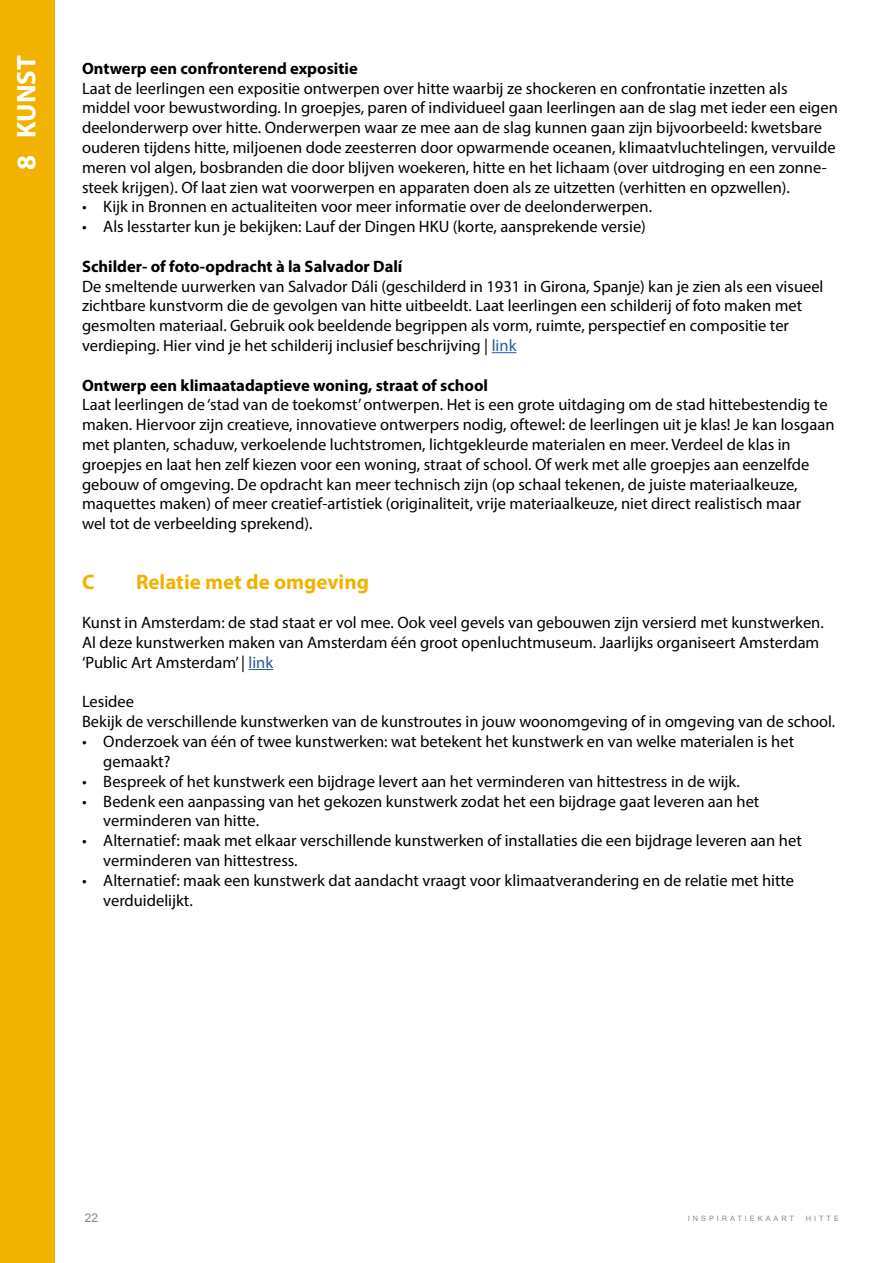
<style>
.page{position:relative;width:893px;height:1263px;background:#fff}
.page>*{position:absolute;margin:0;border:0;box-sizing:border-box;transform-origin:0 0}
.t1{font:700 27px "Myriad Pro";color:#fff}
.t2{font:700 21px "Myriad Pro";color:#f1b300}
.t3{font:16.5px/19.8px "Myriad Pro";color:#000}
.t4{font:700 16.5px "Myriad Pro";color:#000}
.t5{font:12px "Arial";color:#878787}
.t6{font:7.35px "Arial";letter-spacing:.405em;color:#878787}
.s1{color:#275b9b}
</style>
<div class="page">
<svg style="left:492px;top:352px;width:24px;height:1px"></svg>
<svg style="left:249px;top:669px;width:24px;height:1px"></svg>
<div style="left:0;top:0;width:54px;height:1263px;background:#f1b300"></div>
<h1 class="t1" style="left:9px;top:170px;width:117px;rotate:-90deg">8 KUNST</h1>
<p class="t4" style="left:82px;top:57px;width:277px">Ontwerp een confronterend expositie</p>
<p class="t3" style="left:82px;top:78px;width:757px">Laat de leerlingen een expositie ontwerpen over hitte waarbij ze shockeren en confrontatie inzetten als middel voor bewustwording. In groepjes, paren of individueel gaan leerlingen aan de slag met ieder een eigen deelonderwerp over hitte. Onderwerpen waar ze mee aan de slag kunnen gaan zijn bijvoorbeeld: kwetsbare ouderen tijdens hitte, miljoenen dode zeesterren door opwarmende oceanen, klimaatvluchtelingen, vervuilde meren vol algen, bosbranden die door blijven woekeren, hitte en het lichaam (over uitdroging en een zonne&shy;steek krijgen). Of laat zien wat voorwerpen en apparaten doen als ze uitzetten (verhitten en opzwellen).</p>
<p class="t3" style="left:82px;top:197px;width:572px">• Kijk in Bronnen en actualiteiten voor meer informatie over de deelonderwerpen.</p>
<p class="t3" style="left:82px;top:217px;width:565px">• Als lesstarter kun je bekijken: Lauf der Dingen HKU (korte, aansprekende versie)</p>
<p class="t4" style="left:82px;top:255px;width:322px">Schilder- of foto-opdracht à la Salvador Dalí</p>
<p class="t3" style="left:82px;top:276px;width:743px">De smeltende uurwerken van Salvador Dáli (geschilderd in 1931 in Girona, Spanje) kan je zien als een visueel zichtbare kunstvorm die de gevolgen van hitte uitbeeldt. Laat leerlingen een schilderij of foto maken met gesmolten materiaal. Gebruik ook beeldende begrippen als vorm, ruimte, perspectief en compositie ter verdieping. Hier vind je het schilderij inclusief beschrijving | <span class="s1">link</span></p>
<p class="t4" style="left:82px;top:374px;width:408px">Ontwerp een klimaatadaptieve woning, straat of school</p>
<p class="t3" style="left:82px;top:395px;width:754px">Laat leerlingen de ‘stad van de toekomst’ ontwerpen. Het is een grote uitdaging om de stad hittebestendig te maken. Hiervoor zijn creatieve, innovatieve ontwerpers nodig, oftewel: de leerlingen uit je klas! Je kan losgaan met planten, schaduw, verkoelende luchtstromen, lichtgekleurde materialen en meer. Verdeel de klas in groepjes en laat hen zelf kiezen voor een woning, straat of school. Of werk met alle groepjes aan eenzelfde gebouw of omgeving. De opdracht kan meer technisch zijn (op schaal tekenen, de juiste materiaalkeuze, maquettes maken) of meer creatief-artistiek (originaliteit, vrije materiaalkeuze, niet direct realistisch maar<br>wel tot de verbeelding sprekend).</p>
<p class="t2" style="left:82px;top:568px;width:14px">C</p>
<p class="t2" style="left:136px;top:568px;width:234px">Relatie met de omgeving</p>
<p class="t3" style="left:82px;top:613px;width:743px">Kunst in Amsterdam: de stad staat er vol mee. Ook veel gevels van gebouwen zijn versierd met kunstwerken.<br>Al deze kunstwerken maken van Amsterdam één groot openluchtmuseum. Jaarlijks organiseert Amsterdam ‘Public Art Amsterdam’ | <span class="s1">link</span></p>
<p class="t3" style="left:82px;top:692px;width:755px">Lesidee<br>Bekijk de verschillende kunstwerken van de kunstroutes in jouw woonomgeving of in omgeving van de school.</p>
<p class="t3" style="left:103px;top:731px;width:692px;text-indent:-21px">• Onderzoek van één of twee kunstwerken: wat betekent het kunstwerk en van welke materialen is het gemaakt?</p>
<p class="t3" style="left:82px;top:771px;width:659px">• Bespreek of het kunstwerk een bijdrage levert aan het verminderen van hittestress in de wijk.</p>
<p class="t3" style="left:103px;top:791px;width:658px;text-indent:-21px">• Bedenk een aanpassing van het gekozen kunstwerk zodat het een bijdrage gaat leveren aan het verminderen van hitte.</p>
<p class="t3" style="left:103px;top:830px;width:700px;text-indent:-21px">• Alternatief: maak met elkaar verschillende kunstwerken of installaties die een bijdrage leveren aan het verminderen van hittestress.</p>
<p class="t3" style="left:103px;top:870px;width:692px;text-indent:-21px">• Alternatief: maak een kunstwerk dat aandacht vraagt voor klimaatverandering en de relatie met hitte verduidelijkt.</p>
<p class="t5" style="left:85px;top:1210px;width:15px">22</p>
<p class="t6" style="left:688px;top:1213px;width:108px">INSPIRATIEKAART</p>
<p class="t6" style="left:806px;top:1213px;width:35px">HITTE</p>
</div>
